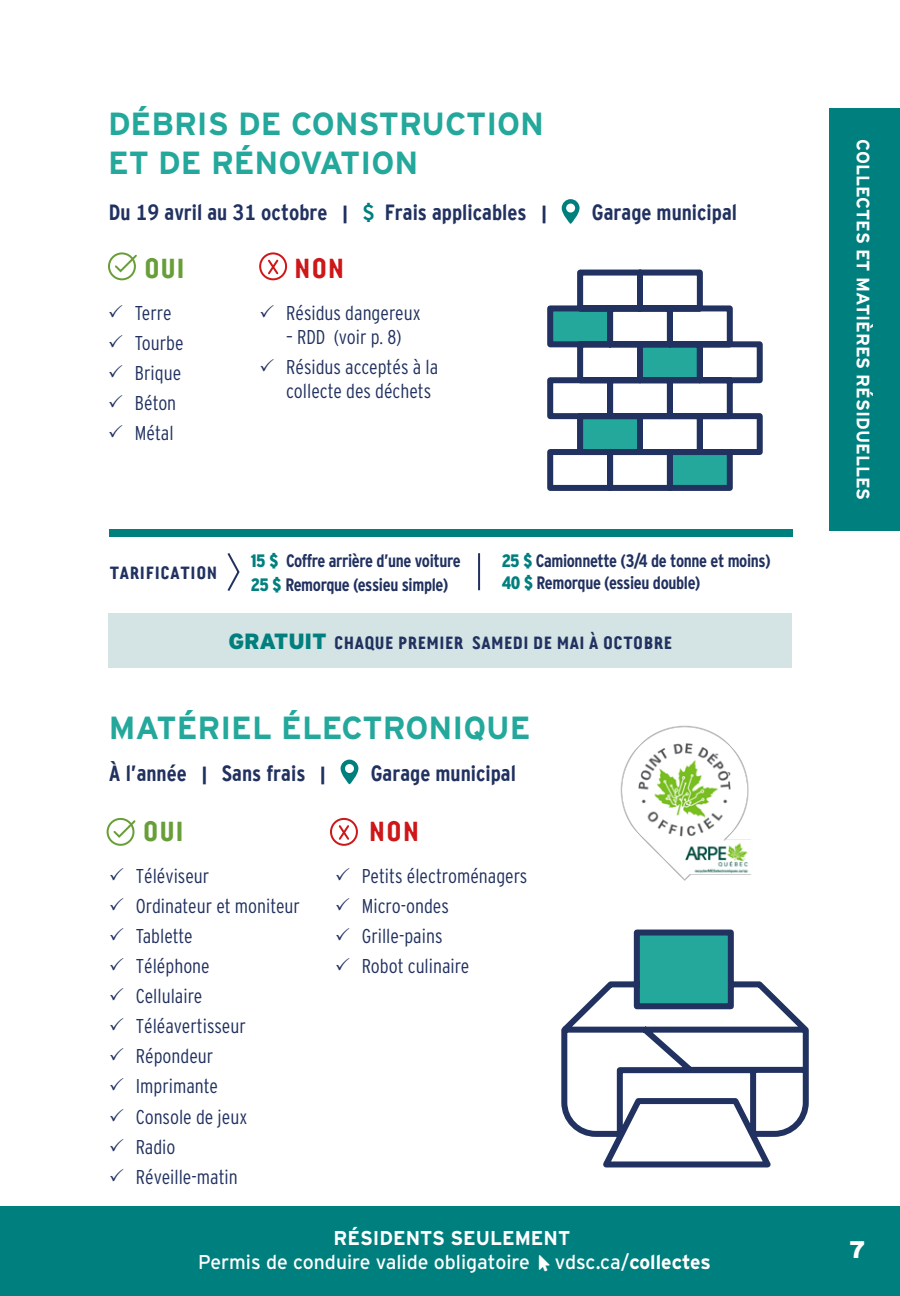
<style>
.page{position:relative;width:900px;height:1296px;background:#fff}
.page>*{position:absolute;margin:0;border:0;box-sizing:border-box;transform-origin:0 0}
.t1{font:700 32px/38.4px "Interstate";color:#24a89c}
.t2{font:700 28px "Van Condensed OSF";color:#689e38}
.t3{font:700 28px "Van Condensed OSF";color:#cd1719}
.t4{font:900 24px "Interstate";color:#fff}
.t5{font:700 22px "Interstate Cond Mono";color:#213160}
.t6{font:300 condensed 20px/24px "Interstate";color:#213160}
.t7{font:700 20px "Interstate";color:#fff}
.t8{font:20px "Interstate";color:#fff}
.t9{font:700 condensed 18px/24px "Interstate";letter-spacing:-.02em;color:#213160}
.t10{font:700 18px "Van Condensed OSF";letter-spacing:-.01em;color:#213160}
.t11{font:700 18px "Interstate";color:#fff}
.s1{font-family:"Interstate";font-weight:900;font-stretch:condensed;font-size:18px}
.s2{color:#007f7f}
.s3{font-weight:900;color:#007f7f}
.s4{font-family:"Interstate";font-weight:900;font-size:22px;color:#007f7f}
.s5{font-weight:400}
</style>
<div class="page">
<div style="left:0;top:1206px;width:900px;height:90px;background:#007f7f"></div>
<div style="left:107px;top:818px;width:28px;height:28px;border:2px solid #689e38;border-radius:50%"></div>
<svg style="left:112px;top:818px;width:24px;height:21px"></svg>
<div style="left:330px;top:818px;width:28px;height:28px;border:2px solid #cd1719;border-radius:50%"></div>
<svg style="left:337px;top:825px;width:14px;height:17px"></svg>
<img style="left:620px;top:725px;width:131px;height:156px">
<div style="left:108px;top:252px;width:28px;height:28px;border:2px solid #689e38;border-radius:50%"></div>
<svg style="left:113px;top:253px;width:24px;height:21px"></svg>
<hr style="left:478px;top:553px;width:2px;height:37px;background:#213160">
<div style="left:259px;top:252px;width:28px;height:28px;border:2px solid #cd1719;border-radius:50%"></div>
<svg style="left:266px;top:259px;width:14px;height:17px"></svg>
<div style="left:109px;top:529px;width:684px;height:8px;background:#007f7f"></div>
<svg style="left:227px;top:553px;width:13px;height:38px"></svg>
<svg style="left:562px;top:199px;width:18px;height:25px"></svg>
<svg style="left:341px;top:760px;width:17px;height:24px"></svg>
<div style="left:109px;top:613px;width:683px;height:55px;background:#d4e3e3"></div>
<svg style="left:547px;top:269px;width:216px;height:222px"></svg>
<svg style="left:561px;top:929px;width:248px;height:239px"></svg>
<div style="left:829px;top:108px;width:71px;height:423px;background:#007f7f"></div>
<h1 class="t1" style="left:108px;top:105px;width:438px">DÉBRIS DE CONSTRUCTION<br>ET DE RÉNOVATION</h1>
<p class="t5" style="left:109px;top:200px;width:439px">Du 19 avril au 31 octobre <span class="s1">|</span> <span class="s2">$</span> Frais applicables <span class="s1">|</span></p>
<p class="t5" style="left:592px;top:200px;width:147px">Garage municipal</p>
<h2 class="t2" style="left:144px;top:250px;width:43px">OUI</h2>
<p class="t6" style="left:108px;top:300px;width:65px">✓ Terre</p>
<p class="t6" style="left:108px;top:330px;width:77px">✓ Tourbe</p>
<p class="t6" style="left:108px;top:361px;width:75px">✓ Brique</p>
<p class="t6" style="left:108px;top:391px;width:70px">✓ Béton</p>
<p class="t6" style="left:108px;top:421px;width:67px">✓ Métal</p>
<h2 class="t3" style="left:294px;top:250px;width:52px">NON</h2>
<p class="t6" style="left:259px;top:300px;width:163px">✓ Résidus dangereux</p>
<p class="t6" style="left:286px;top:324px;width:117px">– RDD (voir p. 8)</p>
<p class="t6" style="left:286px;top:354px;width:154px;text-indent:-27px">✓ Résidus acceptés à la collecte des déchets</p>
<p class="t10" style="left:109px;top:561px;width:110px">TARIFICATION</p>
<p class="t9" style="left:251px;top:549px;width:211px"><span class="s3">15 $</span> Coffre arrière d’une voiture<br><span class="s3">25 $</span> Remorque (essieu simple)</p>
<p class="t9" style="left:502px;top:550px;width:271px;line-height:21.6px"><span class="s3">25 $</span> Camionnette (3/4 de tonne et moins)<br><span class="s3">40 $</span> Remorque (essieu double)</p>
<p class="t10" style="left:229px;top:632px;width:445px"><span class="s4">GRATUIT</span> CHAQUE PREMIER SAMEDI DE MAI À OCTOBRE</p>
<h1 class="t1" style="left:109px;top:709px;width:423px">MATÉRIEL ÉLECTRONIQUE</h1>
<p class="t5" style="left:109px;top:761px;width:218px">À l’année <span class="s1">|</span> Sans frais <span class="s1">|</span></p>
<p class="t5" style="left:371px;top:761px;width:147px">Garage municipal</p>
<h2 class="t2" style="left:143px;top:814px;width:43px">OUI</h2>
<p class="t6" style="left:109px;top:863px;width:102px">✓ Téléviseur</p>
<p class="t6" style="left:109px;top:894px;width:193px">✓ Ordinateur et moniteur</p>
<p class="t6" style="left:109px;top:924px;width:85px">✓ Tablette</p>
<p class="t6" style="left:109px;top:954px;width:102px">✓ Téléphone</p>
<p class="t6" style="left:109px;top:984px;width:95px">✓ Cellulaire</p>
<p class="t6" style="left:109px;top:1014px;width:139px">✓ Téléavertisseur</p>
<p class="t6" style="left:109px;top:1044px;width:106px">✓ Répondeur</p>
<p class="t6" style="left:109px;top:1074px;width:111px">✓ Imprimante</p>
<p class="t6" style="left:109px;top:1104px;width:140px">✓ Console de jeux</p>
<p class="t6" style="left:109px;top:1135px;width:68px">✓ Radio</p>
<p class="t6" style="left:109px;top:1165px;width:130px">✓ Réveille-matin</p>
<h2 class="t3" style="left:369px;top:814px;width:52px">NON</h2>
<p class="t6" style="left:335px;top:863px;width:194px">✓ Petits électroménagers</p>
<p class="t6" style="left:335px;top:894px;width:115px">✓ Micro-ondes</p>
<p class="t6" style="left:335px;top:924px;width:109px">✓ Grille-pains</p>
<p class="t6" style="left:335px;top:954px;width:136px">✓ Robot culinaire</p>
<p class="t7" style="left:334px;top:1227px;width:238px">RÉSIDENTS SEULEMENT</p>
<p class="t8" style="left:198px;top:1251px;width:333px">Permis de conduire valide obligatoire</p>
<p class="t7" style="left:555px;top:1251px;width:157px"><span class="s5">vdsc.ca/</span>collectes</p>
<p class="t11" style="left:873px;top:139px;width:363px;rotate:90deg">COLLECTES ET MATIÈRES RÉSIDUELLES</p>
<p class="t4" style="left:849px;top:1236px;width:18px">7</p>
</div>
